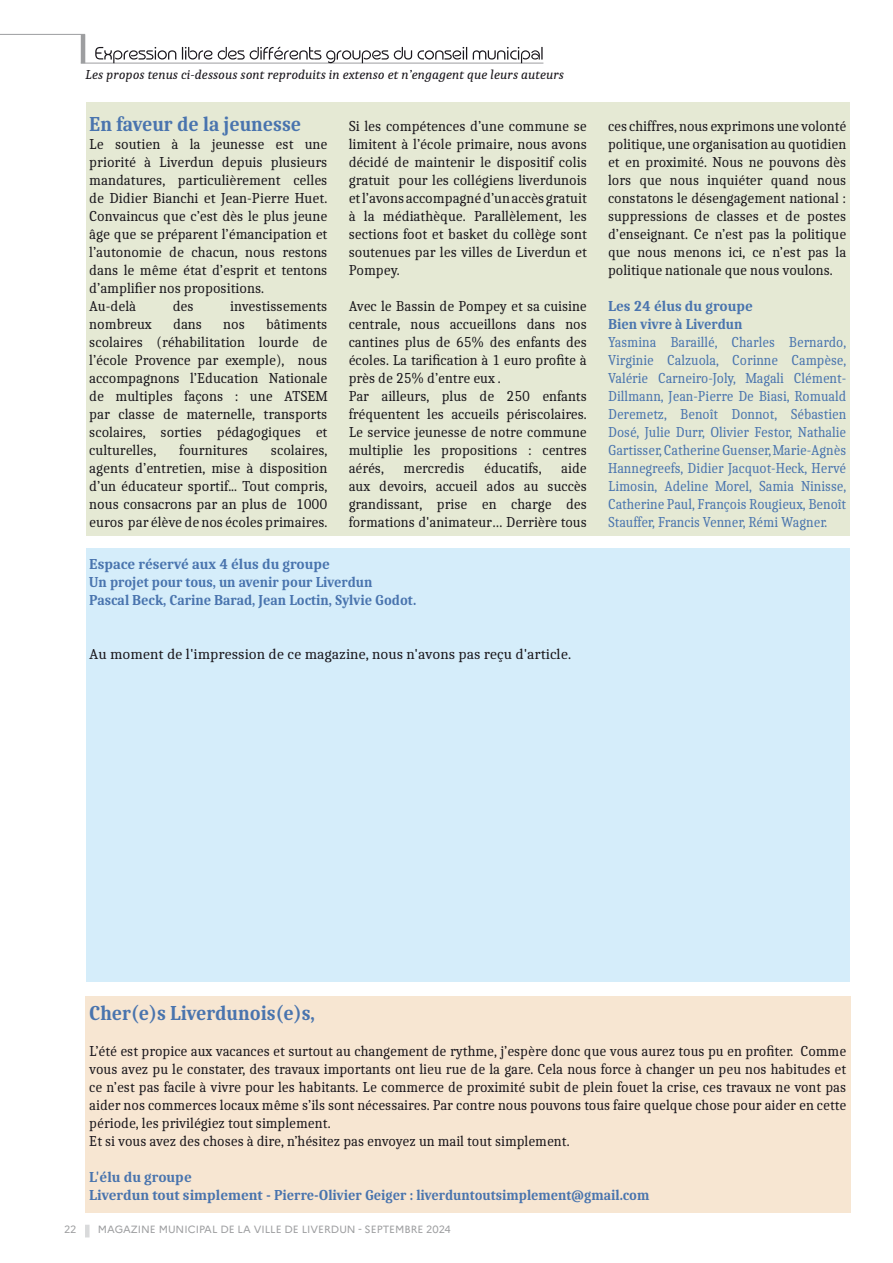
<style>
.page{position:relative;width:893px;height:1263px;background:#fff}
.page>*{position:absolute;margin:0;border:0;box-sizing:border-box;transform-origin:0 0}
.t1{font:700 21px "Caladea";color:#4974ae;scale:.92 1}
.t2{font:15px/18px "Caladea";color:#1a171c;scale:.94 1}
.t3{font:15px/18px "Caladea";color:#1a171c;scale:.95 1}
.t4{font:15px/18px "Caladea";color:#4974ae;text-align:justify;scale:.9 1}
.t5{font:700 15px/18px "Caladea";color:#4974ae}
.t6{font:15px "Caladea";color:#1a171c}
.t7{font:italic 13.5px "Caladea";color:#1a171c}
.t8{font:10.5px "Marianne";color:#9d9ea0}
.t9{font:10.5px "Marianne";color:#9d9ea0}
</style>
<div class="page">
<div style="left:85px;top:1225px;width:5px;height:12px;background:#d9dadb"></div>
<div style="left:86px;top:102px;width:764px;height:434px;background:#e5e9d4"></div>
<div style="left:86px;top:549px;width:764px;height:433px;background:#d5edfa"></div>
<div style="left:85px;top:996px;width:765px;height:217px;background:#f7e6d2"></div>
<hr style="left:0;top:34px;width:85px;height:1px;background:#9d9ea0">
<hr style="left:81px;top:63px;width:462px;height:1px;background:#9d9ea0">
<hr style="left:81px;top:34px;width:4px;height:29px;background:#9d9ea0">
<svg style="left:95px;top:47px;width:448px;height:16px"></svg>
<p class="t7" style="left:85px;top:67px;width:480px">Les propos tenus ci-dessous sont reproduits in extenso et n’engagent que leurs auteurs</p>
<h1 class="t1" style="left:89px;top:111px;width:232px">En faveur de la jeunesse</h1>
<p class="t3" style="left:89px;top:135px;width:252px">Le soutien à la jeunesse est une priorité à Liverdun depuis plusieurs mandatures, particulièrement celles de Didier Bianchi et Jean-Pierre Huet.<br>Convaincus que c’est dès le plus jeune âge que se préparent l’émancipation et l’autonomie de chacun, nous restons dans le même état d’esprit et tentons d’amplifier nos propositions.<br>Au-delà</p>
<p class="t3" style="left:349px;top:117px;width:252px;text-align:justify">Si les compétences d’une commune se limitent à l’école primaire, nous avons décidé de maintenir le dispositif colis gratuit pour les collégiens liverdunois et l’avons accompagné d’un accès gratuit à la médiathèque. Parallèlement, les sections foot et basket du collège sont soutenues par les villes de Liverdun et Pompey.</p>
<p class="t2" style="left:349px;top:297px;width:255px">Avec le Bassin de Pompey et sa cuisine centrale, nous accueillons dans nos cantines plus de 65% des enfants des écoles. La tarification à 1 euro profite à près de 25% d’entre eux .<br>Par ailleurs, plus de 250 enfants fréquentent les accueils périscolaires.<br>Le service jeunesse de notre commune multiplie les propositions : centres aérés,</p>
<p class="t3" style="left:173px;top:297px;width:24px">des</p>
<p class="t3" style="left:230px;top:297px;width:104px">investissements</p>
<p class="t3" style="left:89px;top:315px;width:252px;text-indent:177px">bâtiments scolaires (réhabilitation lourde de l’école Provence par exemple), nous accompagnons l’Education Nationale de multiples façons : une ATSEM par classe de maternelle, transports scolaires, sorties pédagogiques et culturelles,</p>
<p class="t3" style="left:89px;top:315px;width:67px">nombreux</p>
<p class="t3" style="left:173px;top:315px;width:32px">dans</p>
<p class="t3" style="left:223px;top:315px;width:24px">nos</p>
<p class="t3" style="left:179px;top:441px;width:74px">fournitures</p>
<p class="t3" style="left:89px;top:441px;width:252px;text-align:justify;text-indent:182px">scolaires, agents d’entretien, mise à disposition d’un éducateur sportif... Tout compris, nous consacrons par an plus de 1000 euros par élève de nos écoles primaires.</p>
<p class="t2" style="left:404px;top:459px;width:66px">mercredis</p>
<p class="t2" style="left:484px;top:459px;width:63px">éducatifs,</p>
<p class="t2" style="left:349px;top:459px;width:255px;text-align:justify;text-indent:213px">aide aux devoirs, accueil ados au succès grandissant, prise en charge des formations d'animateur… Derrière tous</p>
<p class="t5" style="left:89px;top:554px;width:329px">Espace réservé aux 4 élus du groupe<br>Un projet pour tous, un avenir pour Liverdun<br>Pascal Beck, Carine Barad, Jean Loctin, Sylvie Godot.</p>
<p class="t6" style="left:89px;top:645px;width:483px">Au moment de l'impression de ce magazine, nous n'avons pas reçu d'article.</p>
<p class="t2" style="left:608px;top:117px;width:255px;text-align:justify">ces chiffres, nous exprimons une volonté politique, une organisation au quotidien et en proximité. Nous ne pouvons dès lors que nous inquiéter quand nous constatons le désengagement national : suppressions de classes et de postes d’enseignant. Ce n’est pas la politique que nous menons ici, ce n’est pas la politique nationale que nous voulons.</p>
<p class="t5" style="left:608px;top:297px;width:146px">Les 24 élus du groupe<br>Bien vivre à Liverdun</p>
<p class="t4" style="left:608px;top:333px;width:266px">Yasmina Baraillé, Charles Bernardo, Virginie Calzuola, Corinne Campèse, Valérie Carneiro-Joly, Magali Clément-Dillmann, Jean-Pierre De Biasi, Romuald Deremetz, Benoît Donnot, Sébastien Dosé, Julie Durr, Olivier Festor, Nathalie Gartisser, Catherine Guenser, Marie-Agnès Hannegreefs, Didier Jacquot-Heck, Hervé Limosin, Adeline Morel, Samia Ninisse, Catherine Paul, François Rougieux, Benoît Stauffer, Francis Venner, Rémi Wagner.</p>
<h1 class="t1" style="left:89px;top:1000px;width:247px">Cher(e)s Liverdunois(e)s,</h1>
<p class="t2" style="left:89px;top:1041px;width:807px">L’été est propice aux vacances et surtout au changement de rythme, j’espère donc que vous aurez tous pu en profiter. Comme vous avez pu le constater, des travaux importants ont lieu rue de la gare. Cela nous force à changer un peu nos habitudes et ce n’est pas facile à vivre pour les habitants. Le commerce de proximité subit de plein fouet la crise, ces travaux ne vont pas aider nos commerces locaux même s’ils sont nécessaires. Par contre nous pouvons tous faire quelque chose pour aider en cette période, les privilégiez tout simplement.<br>Et si vous avez des choses à dire, n’hésitez pas envoyez un mail tout simplement.</p>
<p class="t5" style="left:89px;top:1167px;width:562px">L'élu du groupe<br>Liverdun tout simplement - Pierre-Olivier Geiger : liverduntoutsimplement@gmail.com</p>
<p class="t9" style="left:64px;top:1222px;width:14px">22</p>
<p class="t8" style="left:98px;top:1222px;width:355px">MAGAZINE MUNICIPAL DE LA VILLE DE LIVERDUN - SEPTEMBRE 2024</p>
</div>
